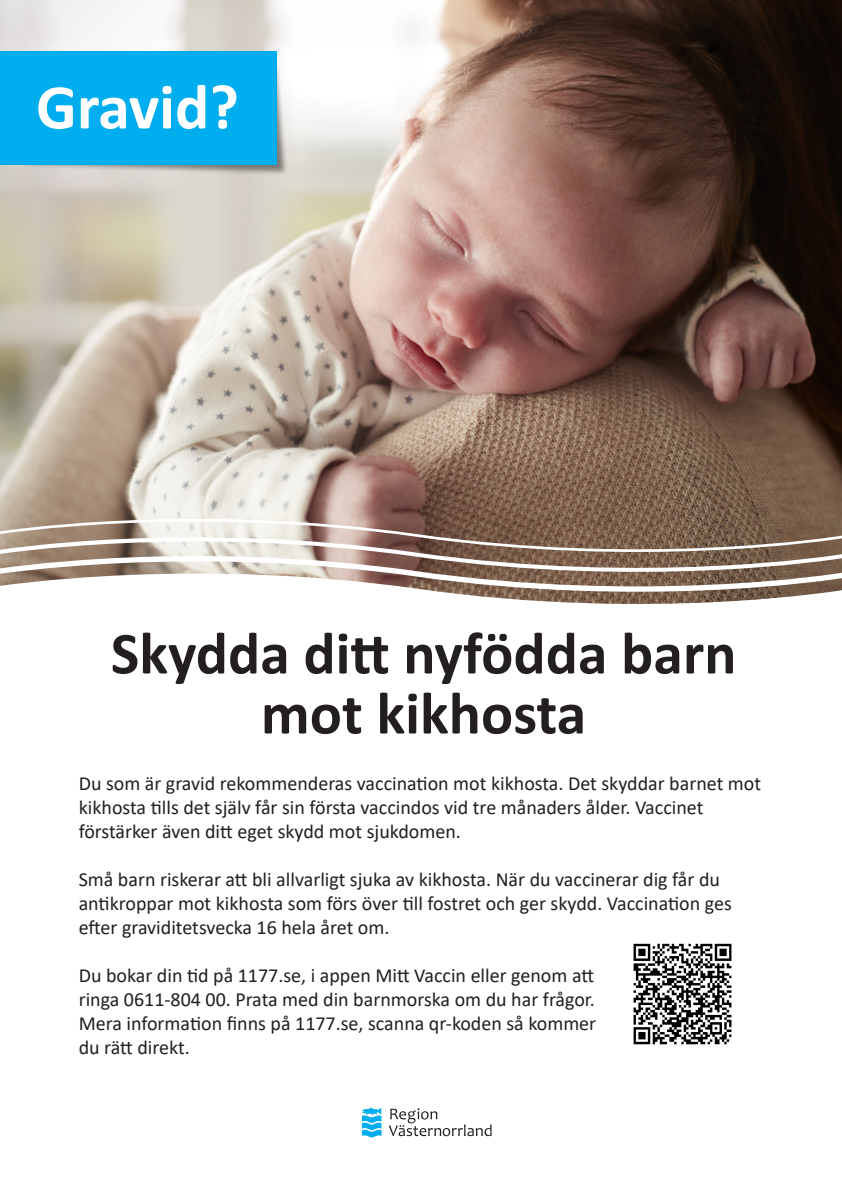
<style>
.page{position:relative;width:842px;height:1191px;background:#fff}
.page>*{position:absolute;margin:0;border:0;box-sizing:border-box;transform-origin:0 0}
.t1{font:700 64px "Calibri";color:#fff}
.t2{font:700 60px/60px "Calibri";color:#231f20;text-align:center}
.t3{font:20px/24px "Calibri";color:#231f20}
</style>
<div class="page">
<img style="left:0;top:0;width:842px;height:519px">
<svg style="left:362px;top:1107px;width:19px;height:30px"></svg>
<svg style="left:389px;top:1108px;width:103px;height:28px"></svg>
<div style="left:13px;top:64px;width:276px;height:112px;background:#231f20;opacity:.75"></div>
<div style="left:0;top:51px;width:277px;height:113px;background:#00aeef"></div>
<img style="left:633px;top:943px;width:99px;height:102px">
<svg style="left:0;top:519px;width:842px;height:1px"></svg>
<svg style="left:0;top:520px;width:842px;height:19px;background:#9f8a7c"></svg>
<svg style="left:0;top:539px;width:842px;height:18px;background:#a79487"></svg>
<svg style="left:0;top:557px;width:842px;height:47px"></svg>
<p class="t1" style="left:36px;top:62px;width:204px">Gravid?</p>
<p class="t2" style="left:111px;top:622px;width:627px">Skydda ditt nyfödda barn mot kikhosta</p>
<p class="t3" style="left:79px;top:770px;width:684px">Du som är gravid rekommenderas vaccination mot kikhosta. Det skyddar barnet mot kikhosta tills det själv får sin första vaccindos vid tre månaders ålder. Vaccinet</p>
<p class="t3" style="left:79px;top:818px;width:384px">förstärker även ditt eget skydd mot sjukdomen.</p>
<p class="t3" style="left:79px;top:866px;width:643px">Små barn riskerar att bli allvarligt sjuka av kikhosta. När du vaccinerar dig får du</p>
<p class="t3" style="left:79px;top:890px;width:655px">antikroppar mot kikhosta som förs över till fostret och ger skydd. Vaccination ges efter graviditetsvecka 16 hela året om.</p>
<p class="t3" style="left:79px;top:962px;width:519px;text-align:justify">Du bokar din tid på 1177.se, i appen Mitt Vaccin eller genom att ringa 0611-804 00. Prata med din barnmorska om du har frågor.<br>Mera information finns på 1177.se, scanna qr-koden så kommer du rätt direkt.</p>
</div>
